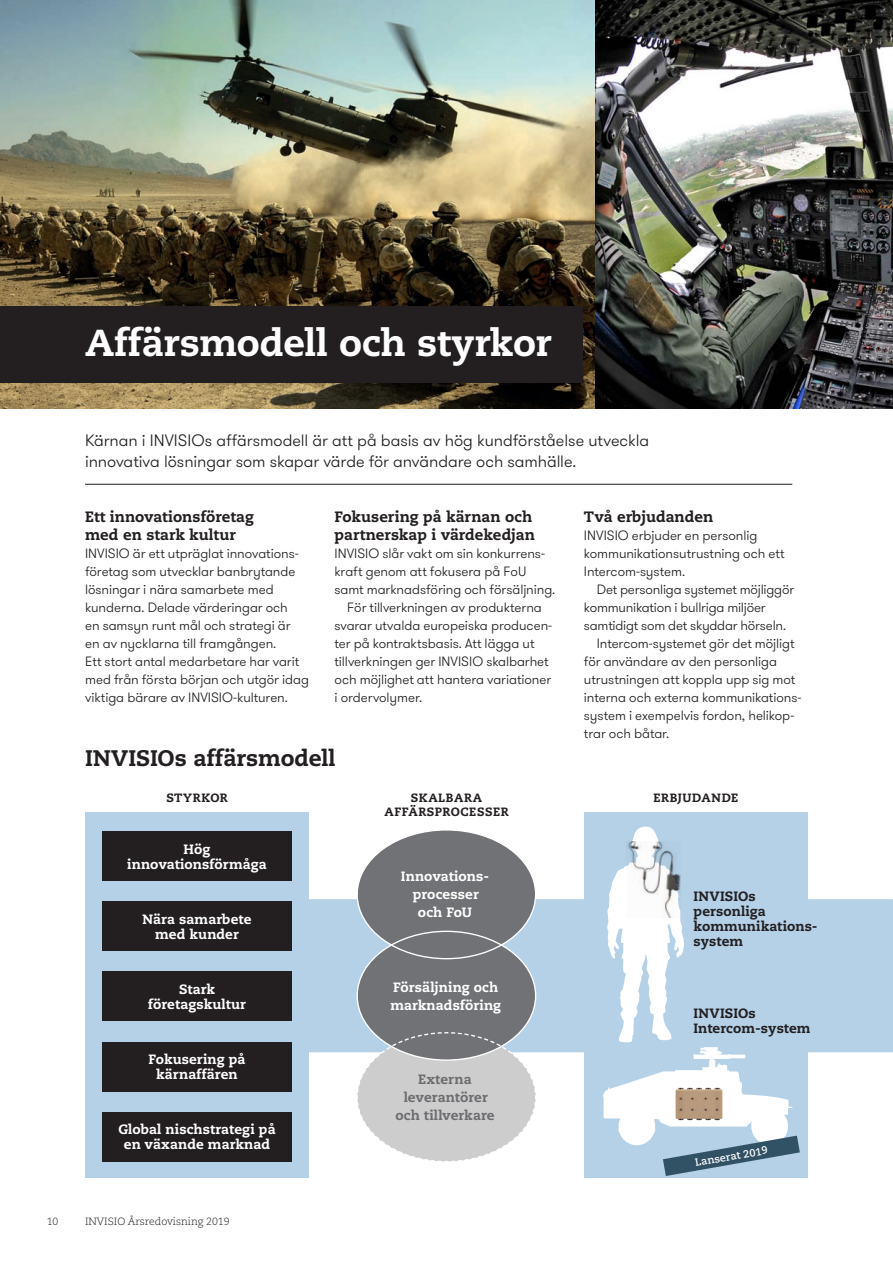
<style>
.page{position:relative;width:893px;height:1263px;background:#fff}
.page>*{position:absolute;margin:0;border:0;box-sizing:border-box;transform-origin:0 0}
.rubrik_1_2016{font:800 37.5px "Caecilia LT Pro 85";letter-spacing:-.005em;color:#fff}
.rubrik_1_2016-2{font:800 22.5px "Caecilia LT Pro 85";color:#231f20}
.ingress___linje_2016{font:300 16.5px/21px "GT Walsheim";color:#231f20}
.mellis_1_2016{font:800 15px/18px "Caecilia LT Pro 85";color:#231f20}
.brödtext_2016{font:300 13.5px/18px "GT Walsheim";letter-spacing:-.005em;color:#231f20}
.brödtext_indrag_2016{font:300 13.5px/18px "GT Walsheim";letter-spacing:-.005em;color:#231f20}
.rubrik_1_2016-3{font:800 13.5px/15px "Caecilia LT Pro 85";letter-spacing:.005em;color:#fff;text-align:center}
.rubrik_1_2016-4{font:800 13.5px/15px "Caecilia LT Pro 85";letter-spacing:.005em;color:#231f20}
.rubrik_1_2016-5{font:800 13.5px/18px "Caecilia LT Pro 85";letter-spacing:.01em;color:#6c6d70;text-align:center}
.rubrik_1_2016-6{font:800 12px/14.2px "Caecilia LT Pro 85";letter-spacing:.05em;color:#231f20;text-align:center}
.t1{font:300 10.5px "Caecilia LT Pro 45";color:#231f20}
.rubrik_1_2016-7{font:700 10.5px "Caecilia LT Pro 75";color:#fff}
</style>
<div class="page">
<hr style="left:85px;top:484px;width:707px;height:1px;background:#231f20">
<img style="left:0;top:0;width:893px;height:408px">
<div style="left:0;top:306px;width:583px;height:77px;background:#231f20"></div>
<div style="left:309px;top:899px;width:584px;height:153px;background:#b4d1e7"></div>
<div style="left:357px;top:830px;width:179px;height:129px;background:#717275;border-radius:50%"></div>
<div style="left:85px;top:812px;width:224px;height:366px;background:#b4d1e7"></div>
<div style="left:584px;top:812px;width:224px;height:366px;background:#b4d1e7"></div>
<div style="left:357px;top:931px;width:179px;height:129px;background:#717275;border-radius:50%"></div>
<svg style="left:356px;top:1031px;width:181px;height:131px"></svg>
<div style="left:102px;top:831px;width:190px;height:50px;background:#231f20"></div>
<div style="left:102px;top:901px;width:190px;height:50px;background:#231f20"></div>
<div style="left:102px;top:971px;width:190px;height:50px;background:#231f20"></div>
<div style="left:102px;top:1042px;width:190px;height:49px;background:#231f20"></div>
<div style="left:102px;top:1112px;width:190px;height:49px;background:#231f20"></div>
<svg style="left:603px;top:826px;width:197px;height:350px"></svg>
<img style="left:626px;top:842px;width:55px;height:75px">
<p class="rubrik_1_2016" style="left:85px;top:317px;width:468px">Affärsmodell och styrkor</p>
<p class="ingress___linje_2016" style="left:85px;top:430px;width:566px">Kärnan i INVISIOs affärsmodell är att på basis av hög kundförståelse utveckla innovativa lösningar som skapar värde för användare och samhälle.</p>
<p class="mellis_1_2016" style="left:85px;top:507px;width:170px">Ett innovationsföretag med en stark kultur</p>
<p class="brödtext_2016" style="left:85px;top:545px;width:225px">INVISIO är ett utpräglat innovations&shy;företag som utvecklar banbrytande lösningar i nära samarbete med kunderna. Delade värderingar och<br>en samsyn runt mål och strategi är<br>en av nycklarna till framgången.<br>Ett stort antal medarbetare har varit med från första början och utgör idag viktiga bärare av INVISIO-kulturen.</p>
<p class="mellis_1_2016" style="left:334px;top:507px;width:202px">Fokusering på kärnan och partnerskap i värdekedjan</p>
<p class="brödtext_2016" style="left:334px;top:545px;width:222px">INVISIO slår vakt om sin konkurrens&shy;kraft genom att fokusera på FoU samt marknadsföring och försäljning.</p>
<p class="brödtext_indrag_2016" style="left:334px;top:599px;width:219px;text-indent:13px">För tillverkningen av produkterna svarar utvalda europeiska producen&shy;ter på kontraktsbasis. Att lägga ut tillverkningen ger INVISIO skalbarhet och möjlighet att hantera variationer i ordervolymer.</p>
<p class="mellis_1_2016" style="left:584px;top:507px;width:131px">Två erbjudanden</p>
<p class="brödtext_2016" style="left:584px;top:527px;width:202px">INVISIO erbjuder en personlig kommunikationsutrustning och ett<br>Intercom-system.</p>
<p class="brödtext_indrag_2016" style="left:584px;top:581px;width:212px;text-indent:13px">Det personliga systemet möjliggör kommunikation i bullriga miljöer samtidigt som det skyddar hörseln.</p>
<p class="brödtext_indrag_2016" style="left:584px;top:635px;width:219px;text-indent:13px">Intercom-systemet gör det möjligt för användare av den personliga utrustningen att koppla upp sig mot interna och externa kommunikations&shy;system i exempelvis fordon, helikop&shy;trar och båtar.</p>
<p class="rubrik_1_2016-2" style="left:85px;top:742px;width:252px">INVISIOs affärsmodell</p>
<p class="rubrik_1_2016-6" style="left:166px;top:790px;width:63px">STYRKOR</p>
<p class="rubrik_1_2016-6" style="left:384px;top:790px;width:126px">SKALBARA<br>AFFÄRSPROCESSER</p>
<p class="rubrik_1_2016-6" style="left:654px;top:790px;width:86px">ERBJUDANDE</p>
<p class="rubrik_1_2016-3" style="left:127px;top:841px;width:141px">Hög innovationsförmåga</p>
<p class="rubrik_1_2016-3" style="left:143px;top:911px;width:110px">Nära samarbete med kunder</p>
<p class="rubrik_1_2016-3" style="left:148px;top:981px;width:99px">Stark företagskultur</p>
<p class="rubrik_1_2016-3" style="left:149px;top:1052px;width:98px">Fokusering på kärnaffären</p>
<p class="rubrik_1_2016-3" style="left:118px;top:1122px;width:159px">Global nischstrategi på en växande marknad</p>
<p class="t1" style="left:47px;top:1214px;width:13px">10</p>
<p class="t1" style="left:85px;top:1214px;width:146px">INVISIO Årsredovisning 2019</p>
<p class="rubrik_1_2016-3" style="left:401px;top:867px;width:90px;line-height:18px">Innovations&shy;processer och FoU</p>
<p class="rubrik_1_2016-3" style="left:390px;top:978px;width:112px;line-height:18px;text-align:left">Försäljning och marknadsföring</p>
<p class="rubrik_1_2016-5" style="left:395px;top:1070px;width:101px">Externa leverantörer och tillverkare</p>
<p class="rubrik_1_2016-4" style="left:693px;top:888px;width:124px">INVISIOs personliga kommunikations&shy;system</p>
<p class="rubrik_1_2016-4" style="left:693px;top:1005px;width:119px">INVISIOs<br>Intercom-system</p>
<p class="rubrik_1_2016-7" style="left:694px;top:1155px;width:75px;rotate:-10deg">Lanserat 2019</p>
</div>
